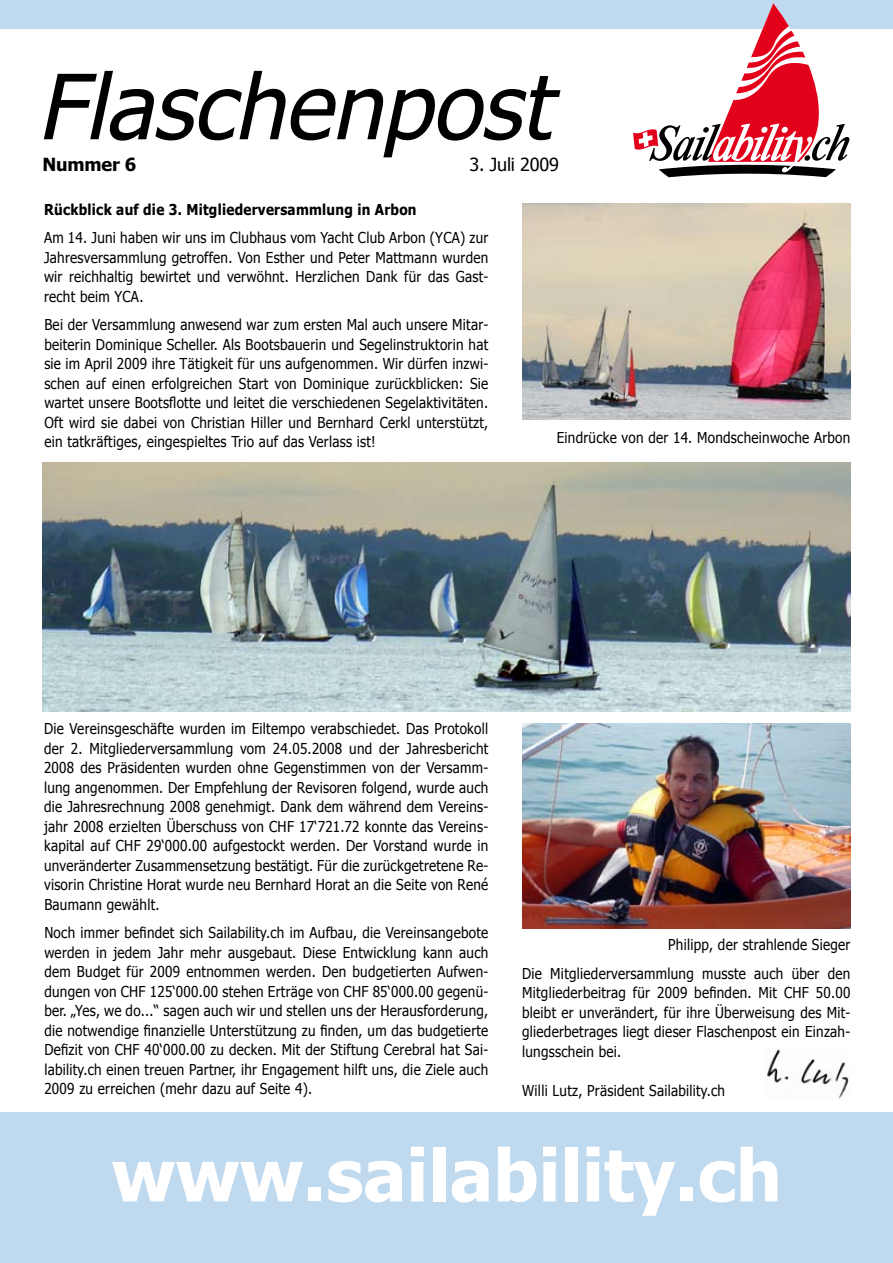
<style>
.page{position:relative;width:893px;height:1263px;background:#fff}
.page>*{position:absolute;margin:0;border:0;box-sizing:border-box;transform-origin:0 0}
.t1{font:italic 90px "Tahoma";color:#000}
.t2{font:700 72px "Tahoma";color:#fff}
.t3{font:18px "Tahoma";letter-spacing:-.01em;color:#000}
.t4{font:700 18px "Tahoma";letter-spacing:-.01em;color:#000}
.t5{font:15px/19.5px "Tahoma";letter-spacing:.02em;color:#000;text-align:justify;scale:.9 1}
.t6{font:700 15px "Tahoma";letter-spacing:.02em;color:#000;scale:.9 1}
</style>
<div class="page">
<div style="left:0;top:1112px;width:893px;height:151px;background:#bfd9ef"></div>
<div style="left:0;top:0;width:893px;height:29px;background:#bfd9ef"></div>
<svg style="left:633px;top:3px;width:216px;height:174px"></svg>
<img style="left:767px;top:1049px;width:82px;height:50px">
<img style="left:522px;top:203px;width:328px;height:217px">
<img style="left:43px;top:462px;width:807px;height:250px">
<img style="left:522px;top:724px;width:328px;height:204px">
<h1 class="t1" style="left:37px;top:49px;width:538px">Flaschenpost</h1>
<p class="t4" style="left:43px;top:153px;width:95px">Nummer 6</p>
<p class="t3" style="left:469px;top:153px;width:91px">3. Juli 2009</p>
<p class="t6" style="left:44px;top:200px;width:415px">Rückblick auf die 3. Mitgliederversammlung in Arbon</p>
<p class="t5" style="left:44px;top:227px;width:495px">Am 14. Juni haben wir uns im Clubhaus vom Yacht Club Arbon (YCA) zur Jahresversammlung getroffen. Von Esther und Peter Mattmann wurden wir reichhaltig bewirtet und verwöhnt. Herzlichen Dank für das Gast&shy;recht beim YCA.</p>
<p class="t5" style="left:44px;top:314px;width:495px">Bei der Versammlung anwesend war zum ersten Mal auch unsere Mitar&shy;beiterin Dominique Scheller. Als Bootsbauerin und Segelinstruktorin hat sie im April 2009 ihre Tätigkeit für uns aufgenommen. Wir dürfen inzwi&shy;schen auf einen erfolgreichen Start von Dominique zurückblicken: Sie wartet unsere Bootsflotte und leitet die verschiedenen Segelaktivitäten.<br>Oft wird sie dabei von Christian Hiller und Bernhard Cerkl unterstützt, ein tatkräftiges, eingespieltes Trio auf das Verlass ist!</p>
<p class="t5" style="left:557px;top:427px;width:328px">Eindrücke von der 14. Mondscheinwoche Arbon</p>
<p class="t5" style="left:44px;top:719px;width:495px">Die Vereinsgeschäfte wurden im Eiltempo verabschiedet. Das Protokoll der 2. Mitgliederversammlung vom 24.05.2008 und der Jahresbericht 2008 des Präsidenten wurden ohne Gegenstimmen von der Versamm&shy;lung angenommen. Der Empfehlung der Revisoren folgend, wurde auch die Jahresrechnung 2008 genehmigt. Dank dem während dem Vereins&shy;jahr 2008 erzielten Überschuss von CHF 17‘721.72 konnte das Vereins&shy;kapital auf CHF 29‘000.00 aufgestockt werden. Der Vorstand wurde in unveränderter Zusammensetzung bestätigt. Für die zurückgetretene Re&shy;visorin Christine Horat wurde neu Bernhard Horat an die Seite von René Baumann gewählt.</p>
<p class="t5" style="left:44px;top:923px;width:495px">Noch immer befindet sich Sailability.ch im Aufbau, die Vereinsangebote werden in jedem Jahr mehr ausgebaut. Diese Entwicklung kann auch dem Budget für 2009 entnommen werden. Den budgetierten Aufwen&shy;dungen von CHF 125‘000.00 stehen Erträge von CHF 85‘000.00 gegenü&shy;ber. „Yes, we do...“ sagen auch wir und stellen uns der Herausforderung, die notwendige finanzielle Unterstützung zu finden, um das budgetierte Defizit von CHF 40‘000.00 zu decken. Mit der Stiftung Cerebral hat Sai&shy;lability.ch einen treuen Partner, ihr Engagement hilft uns, die Ziele auch 2009 zu erreichen (mehr dazu auf Seite 4).</p>
<p class="t5" style="left:668px;top:934px;width:204px">Philipp, der strahlende Sieger</p>
<p class="t5" style="left:522px;top:963px;width:366px">Die Mitgliederversammlung musste auch über den Mitgliederbeitrag für 2009 befinden. Mit CHF 50.00 bleibt er unverändert, für ihre Überweisung des Mit&shy;gliederbetrages liegt dieser Flaschenpost ein Einzah&shy;lungsschein bei.</p>
<p class="t5" style="left:522px;top:1080px;width:227px">Willi Lutz, Präsident Sailability.ch</p>
<h2 class="t2" style="left:111px;top:1129px;width:672px">www.sailability.ch</h2>
</div>
